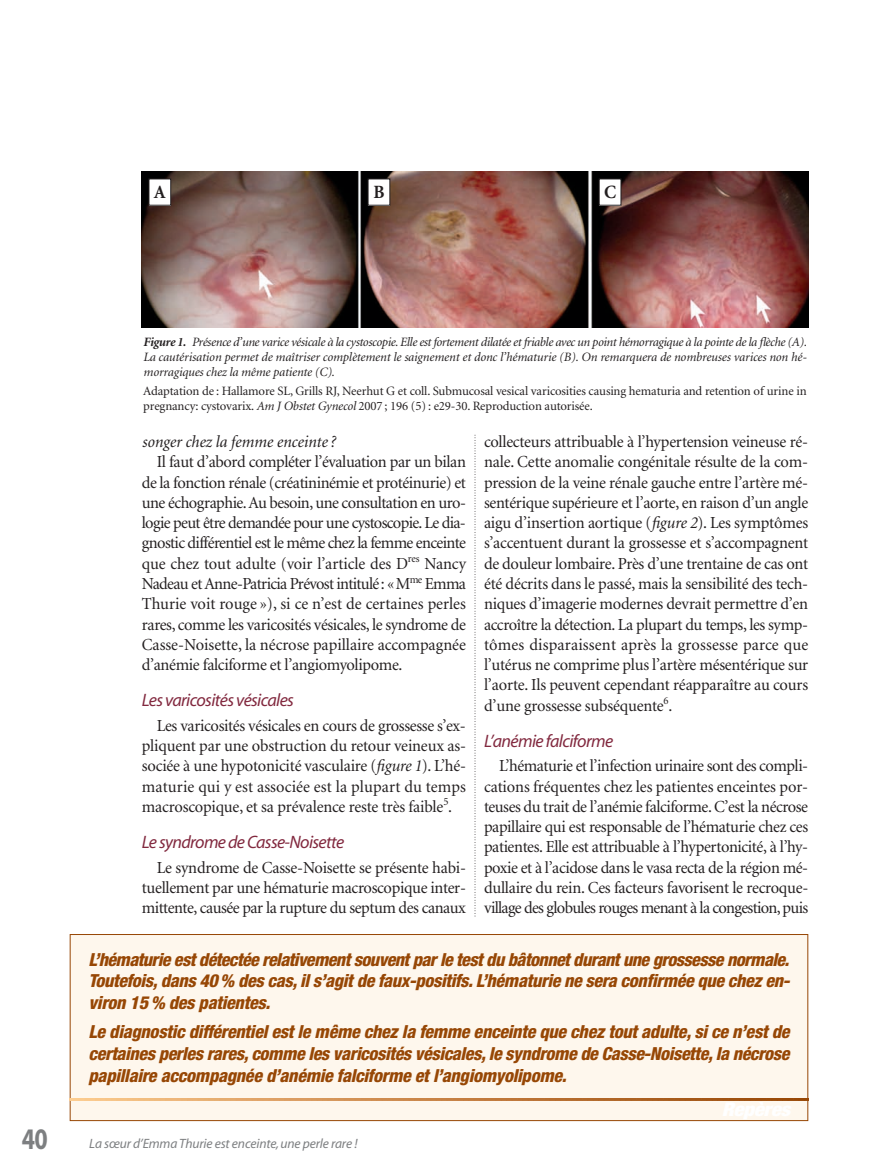
<style>
.page{position:relative;width:878px;height:1175px;background:#fff}
.page>*{position:absolute;margin:0;border:0;box-sizing:border-box;transform-origin:0 0}
.t1{font:700 30px "Myriad";color:#7d7f81;scale:.8 1}
.t2{font:700 18.75px "Minion";color:#231f20}
.t3{font:italic 800 condensed 18px/21.8px "Helvetica Neue";letter-spacing:-.015em;color:#974705;text-align:justify}
.t4{font:italic 18px "Myriad";letter-spacing:-.035em;color:#82293f}
.t5{font:16.8px/20.2px "Minion";letter-spacing:-.02em;color:#231f20;text-align:justify}
.t6{font:italic 16.8px "Minion";letter-spacing:-.005em;color:#231f20}
.t7{font:italic 13.5px "Myriad";letter-spacing:-.01em;color:#7d7f81}
.t8{font:italic 12.75px/15px "Minion";letter-spacing:-.01em;color:#231f20;text-align:justify}
.t9{font:12.75px/15px "Minion";letter-spacing:-.01em;color:#231f20}
.s1{font-weight:700}
.s2{font-style:italic}
</style>
<div class="page">
<svg style="left:474px;top:435px;width:1px;height:482px"></svg>
<div style="left:70px;top:934px;width:737px;height:186px;background:#fef7ed"></div>
<hr style="left:70px;top:1098px;width:2px;height:22px;background:#fdcd90">
<svg style="left:76px;top:1098px;width:17px;height:3px"></svg>
<hr style="left:97px;top:1098px;width:2px;height:22px;background:#f9c78a">
<svg style="left:103px;top:1098px;width:17px;height:3px"></svg>
<hr style="left:124px;top:1098px;width:2px;height:22px;background:#f5c284">
<svg style="left:130px;top:1098px;width:55px;height:3px"></svg>
<hr style="left:189px;top:1098px;width:2px;height:22px;background:#ebb276">
<svg style="left:195px;top:1098px;width:17px;height:3px"></svg>
<hr style="left:216px;top:1098px;width:2px;height:22px;background:#e6ae71">
<svg style="left:222px;top:1098px;width:17px;height:3px"></svg>
<hr style="left:243px;top:1098px;width:2px;height:22px;background:#e3a66b">
<svg style="left:249px;top:1098px;width:55px;height:3px"></svg>
<hr style="left:308px;top:1098px;width:2px;height:22px;background:#d99a5f">
<svg style="left:314px;top:1098px;width:17px;height:3px"></svg>
<hr style="left:335px;top:1098px;width:2px;height:22px;background:#d59559">
<svg style="left:341px;top:1098px;width:17px;height:3px"></svg>
<hr style="left:362px;top:1098px;width:2px;height:22px;background:#d18f53">
<svg style="left:368px;top:1098px;width:55px;height:3px"></svg>
<hr style="left:427px;top:1098px;width:2px;height:22px;background:#c98447">
<svg style="left:433px;top:1098px;width:17px;height:3px"></svg>
<hr style="left:454px;top:1098px;width:2px;height:22px;background:#c57f42">
<svg style="left:460px;top:1098px;width:17px;height:3px"></svg>
<hr style="left:481px;top:1098px;width:2px;height:22px;background:#c27a3d">
<svg style="left:487px;top:1098px;width:82px;height:3px"></svg>
<hr style="left:573px;top:1098px;width:2px;height:22px;background:#b46b2c">
<svg style="left:579px;top:1098px;width:17px;height:3px"></svg>
<hr style="left:600px;top:1098px;width:2px;height:22px;background:#b16728">
<svg style="left:606px;top:1098px;width:17px;height:3px"></svg>
<hr style="left:627px;top:1098px;width:2px;height:22px;background:#ae6323">
<svg style="left:633px;top:1098px;width:55px;height:3px"></svg>
<hr style="left:692px;top:1098px;width:2px;height:22px;background:#a55818">
<svg style="left:698px;top:1098px;width:17px;height:3px"></svg>
<hr style="left:719px;top:1098px;width:2px;height:22px;background:#a25414">
<svg style="left:725px;top:1098px;width:17px;height:3px"></svg>
<hr style="left:746px;top:1098px;width:2px;height:22px;background:#9e500f">
<svg style="left:752px;top:1098px;width:55px;height:3px"></svg>
<img style="left:142px;top:172px;width:666px;height:155px">
<div style="left:149px;top:179px;width:22px;height:26px;background:#fff"></div>
<div style="left:148px;top:178px;width:23px;height:28px;border:1px solid #231f20"></div>
<div style="left:368px;top:179px;width:22px;height:26px;background:#fff"></div>
<div style="left:368px;top:178px;width:22px;height:28px;border:1px solid #231f20"></div>
<div style="left:599px;top:179px;width:22px;height:26px;background:#fff"></div>
<div style="left:598px;top:178px;width:23px;height:28px;border:1px solid #231f20"></div>
<p class="t2" style="left:154px;top:185px;width:13px">A</p>
<p class="t2" style="left:373px;top:185px;width:13px">B</p>
<p class="t2" style="left:604px;top:185px;width:14px">C</p>
<h1 class="t1" style="left:22px;top:1127px;width:34px">40</h1>
<p class="t8" style="left:143px;top:335px;width:665px"><span class="s1">Figure 1.</span> Présence d’une varice vésicale à la cystoscopie. Elle est fortement dilatée et friable avec un point hémorragique à la pointe de la flèche (A).<br>La cautérisation permet de maîtriser complètement le saignement et donc l’hématurie (B). On remarquera de nombreuses varices non hé&shy;morragiques chez la même patiente (C).</p>
<p class="t9" style="left:143px;top:385px;width:664px">Adaptation de : Hallamore SL, Grills RJ, Neerhut G et coll. Submucosal vesical varicosities causing hematuria and retention of urine in pregnancy: cystovarix. <span class="s2">Am J Obstet Gynecol</span> 2007 ; 196 (5) : e29-30. Reproduction autorisée.</p>
<p class="t6" style="left:142px;top:435px;width:195px">songer chez la femme enceinte ?</p>
<p class="t5" style="left:142px;top:453px;width:326px;text-indent:15px">Il faut d’abord compléter l’évaluation par un bilan de la fonction rénale (créatininémie et protéinurie) et une échographie.Au besoin, une consultation en uro&shy;logie peut être demandée pour une cystoscopie. Le dia&shy;gnostic différentiel est le même chez la femme enceinte que chez tout adulte (voir l’article des D<sup>res</sup> Nancy Nadeau et Anne-Patricia Prévost intitulé: «M<sup>me</sup> Emma Thurie voit rouge »), si ce n’est de certaines perles rares, comme les varicosités vésicales, le syndrome de Casse-Noisette, la nécrose papillaire accompagnée d’anémie falciforme et l’angiomyolipome.</p>
<p class="t4" style="left:142px;top:693px;width:154px">Les varicosités vésicales</p>
<p class="t5" style="left:142px;top:716px;width:326px;text-indent:15px">Les varicosités vésicales en cours de grossesse s’ex&shy;pliquent par une obstruction du retour veineux as&shy;sociée à une hypotonicité vasculaire (<span class="s2">figure 1</span>). L’hé&shy;maturie qui y est associée est la plupart du temps macroscopique, et sa prévalence reste très faible<sup>5</sup>.</p>
<p class="t4" style="left:142px;top:835px;width:204px">Le syndrome de Casse-Noisette</p>
<p class="t5" style="left:142px;top:858px;width:326px;text-indent:15px">Le syndrome de Casse-Noisette se présente habi&shy;tuellement par une hématurie macroscopique inter&shy;mittente, causée par la rupture du septum des canaux</p>
<p class="t5" style="left:484px;top:433px;width:326px">collecteurs attribuable à l’hypertension veineuse ré&shy;nale. Cette anomalie congénitale résulte de la com&shy;pression de la veine rénale gauche entre l’artère mé&shy;sentérique supérieure et l’aorte, en raison d’un angle aigu d’insertion aortique (<span class="s2">figure 2</span>). Les symptômes s’accentuent durant la grossesse et s’accompagnent de douleur lombaire. Près d’une trentaine de cas ont été décrits dans le passé, mais la sensibilité des tech&shy;niques d’imagerie modernes devrait permettre d’en accroître la détection. La plupart du temps, les symp&shy;tômes disparaissent après la grossesse parce que l’utérus ne comprime plus l’artère mésentérique sur l’aorte. Ils peuvent cependant réapparaître au cours d’une grossesse subséquente<sup>6</sup>.</p>
<p class="t4" style="left:484px;top:733px;width:131px">L’anémie falciforme</p>
<p class="t5" style="left:484px;top:757px;width:326px;text-indent:15px">L’hématurie et l’infection urinaire sont des compli&shy;cations fréquentes chez les patientes enceintes por&shy;teuses du trait de l’anémie falciforme. C’est la nécrose papillaire qui est responsable de l’hématurie chez ces patientes. Elle est attribuable à l’hypertonicité, à l’hy&shy;poxie et à l’acidose dans le vasa recta de la région mé&shy;dullaire du rein. Ces facteurs favorisent le recroque&shy;village des globules rouges menant à la congestion, puis</p>
<p class="t3" style="left:88px;top:950px;width:706px">L’hématurie estdétectée relativementsouventparle testdu bâtonnetdurantune grossesse normale.<br>Toutefois, dans 40 % des cas, ils’agitde faux-positifs. L’hématurie ne sera confirmée que chez en&shy;viron 15 % des patientes.</p>
<p class="t3" style="left:89px;top:1022px;width:705px">Le diagnostic différentielestle même chez la femme enceinte que chez toutadulte, sice n’estde certaines perles rares, comme les varicosités vésicales, le syndrome de Casse-Noisette, la nécrose papillaire accompagnée d’anémie falciforme etl’angiomyolipome.</p>
<p class="t7" style="left:89px;top:1138px;width:270px">La sœur d’Emma Thurie est enceinte, une perle rare !</p>
</div>
